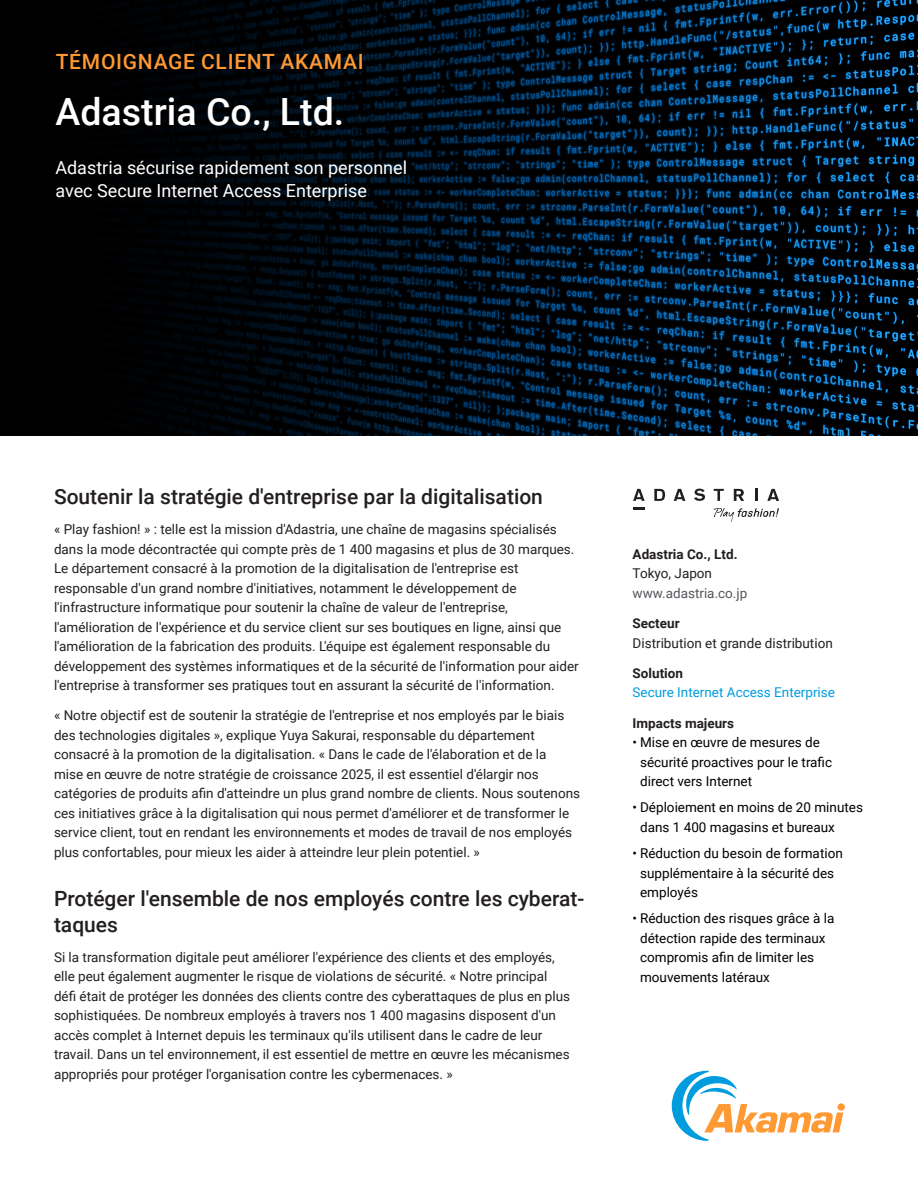
<style>
.page{position:relative;width:918px;height:1188px;background:#fff}
.page>*{position:absolute;margin:0;border:0;box-sizing:border-box;transform-origin:0 0}
.ACS___Title{font:500 37.5px "Roboto";color:#fff}
.ACS___H1{font:500 21px/25.2px "Roboto";color:#231f20}
.ACS___Akamai_Custome{font:500 21px "Roboto";letter-spacing:.035em;color:#f93}
.t1{font:18px/22.5px "Roboto";color:#fff}
.ACS___Body{font:13.5px/19.5px "Roboto";color:#231f20}
.t2{font:13.5px/19.5px "Roboto";color:#000}
.ACS___Sidebar_-_Head{font:700 13.5px "Roboto";color:#231f20}
.ACS___Sidebar_body{font:13.5px "Roboto";color:#231f20}
.ACS___Sidebar_body-2{font:13.5px "Roboto";color:#009cde}
.ACS___Sidebar_-_Comp{font:13.5px "Roboto";color:#54565b}
</style>
<div class="page">
<svg style="left:714px;top:508px;width:65px;height:14px"></svg>
<svg style="left:633px;top:507px;width:12px;height:3px"></svg>
<svg style="left:633px;top:489px;width:12px;height:12px"></svg>
<svg style="left:654px;top:489px;width:11px;height:12px"></svg>
<svg style="left:674px;top:489px;width:11px;height:12px"></svg>
<svg style="left:694px;top:489px;width:11px;height:12px"></svg>
<svg style="left:714px;top:489px;width:10px;height:12px"></svg>
<svg style="left:734px;top:489px;width:10px;height:12px"></svg>
<svg style="left:755px;top:489px;width:2px;height:12px"></svg>
<svg style="left:767px;top:489px;width:12px;height:12px"></svg>
<svg style="left:672px;top:1071px;width:171px;height:70px"></svg>
<svg style="left:0;top:0;width:918px;height:436px;background:#000e18"></svg>
<p class="ACS___Akamai_Custome" style="left:56px;top:47px;width:309px">TÉMOIGNAGE CLIENT AKAMAI</p>
<p class="ACS___Title" style="left:55px;top:85px;width:290px">Adastria Co., Ltd.</p>
<p class="t1" style="left:55px;top:156px;width:353px">Adastria sécurise rapidement son personnel avec Secure Internet Access Enterprise</p>
<p class="ACS___H1" style="left:54px;top:483px;width:490px">Soutenir la stratégie d'entreprise par la digitalisation</p>
<p class="ACS___Body" style="left:54px;top:519px;width:526px">« Play fashion! » : telle est la mission d'Adastria, une chaîne de magasins spécialisés dans la mode décontractée qui compte près de 1 400 magasins et plus de 30 marques.<br>Le département consacré à la promotion de la digitalisation de l'entreprise est responsable d'un grand nombre d'initiatives, notamment le développement de l'infrastructure informatique pour soutenir la chaîne de valeur de l'entreprise, l'amélioration de l'expérience et du service client sur ses boutiques en ligne, ainsi que l'amélioration de la fabrication des produits. L'équipe est également responsable du développement des systèmes informatiques et de la sécurité de l'information pour aider l'entreprise à transformer ses pratiques tout en assurant la sécurité de l'information.</p>
<p class="ACS___Body" style="left:54px;top:705px;width:528px">« Notre objectif est de soutenir la stratégie de l'entreprise et nos employés par le biais des technologies digitales », explique Yuya Sakurai, responsable du département consacré à la promotion de la digitalisation. « Dans le cade de l'élaboration et de la<br>mise en œuvre de notre stratégie de croissance 2025, il est essentiel d'élargir nos catégories de produits afin d'atteindre un plus grand nombre de clients. Nous soutenons ces initiatives grâce à la digitalisation qui nous permet d'améliorer et de transformer le service client, tout en rendant les environnements et modes de travail de nos employés plus confortables, pour mieux les aider à atteindre leur plein potentiel. »</p>
<p class="ACS___H1" style="left:54px;top:886px;width:532px">Protéger l'ensemble de nos employés contre les cyberat&shy;taques</p>
<p class="ACS___Body" style="left:54px;top:947px;width:518px">Si la transformation digitale peut améliorer l'expérience des clients et des employés, elle peut également augmenter le risque de violations de sécurité. « Notre principal défi était de protéger les données des clients contre des cyberattaques de plus en plus sophistiquées. De nombreux employés à travers nos 1 400 magasins disposent d'un accès complet à Internet depuis les terminaux qu'ils utilisent dans le cadre de leur travail. Dans un tel environnement, il est essentiel de mettre en œuvre les mécanismes appropriés pour protéger l'organisation contre les cybermenaces. »</p>
<p class="ACS___Sidebar_-_Head" style="left:633px;top:545px;width:106px">Adastria Co., Ltd.</p>
<p class="ACS___Sidebar_body" style="left:633px;top:564px;width:81px">Tokyo, Japon</p>
<p class="ACS___Sidebar_-_Comp" style="left:633px;top:584px;width:116px">www.adastria.co.jp</p>
<p class="ACS___Sidebar_-_Head" style="left:633px;top:614px;width:48px">Secteur</p>
<p class="ACS___Sidebar_body" style="left:633px;top:633px;width:202px">Distribution et grande distribution</p>
<p class="ACS___Sidebar_-_Head" style="left:633px;top:664px;width:52px">Solution</p>
<p class="ACS___Sidebar_body-2" style="left:633px;top:683px;width:204px">Secure Internet Access Enterprise</p>
<p class="ACS___Sidebar_-_Head" style="left:633px;top:713px;width:103px">Impacts majeurs</p>
<p class="t2" style="left:640px;top:732px;width:194px;text-indent:-7px">• Mise en œuvre de mesures de sécurité proactives pour le trafic direct vers Internet</p>
<p class="t2" style="left:640px;top:797px;width:224px;text-indent:-7px">• Déploiement en moins de 20 minutes dans 1 400 magasins et bureaux</p>
<p class="t2" style="left:640px;top:843px;width:204px;text-indent:-7px">• Réduction du besoin de formation supplémentaire à la sécurité des employés</p>
<p class="t2" style="left:640px;top:908px;width:196px;text-indent:-7px">• Réduction des risques grâce à la détection rapide des terminaux compromis afin de limiter les mouvements latéraux</p>
</div>
